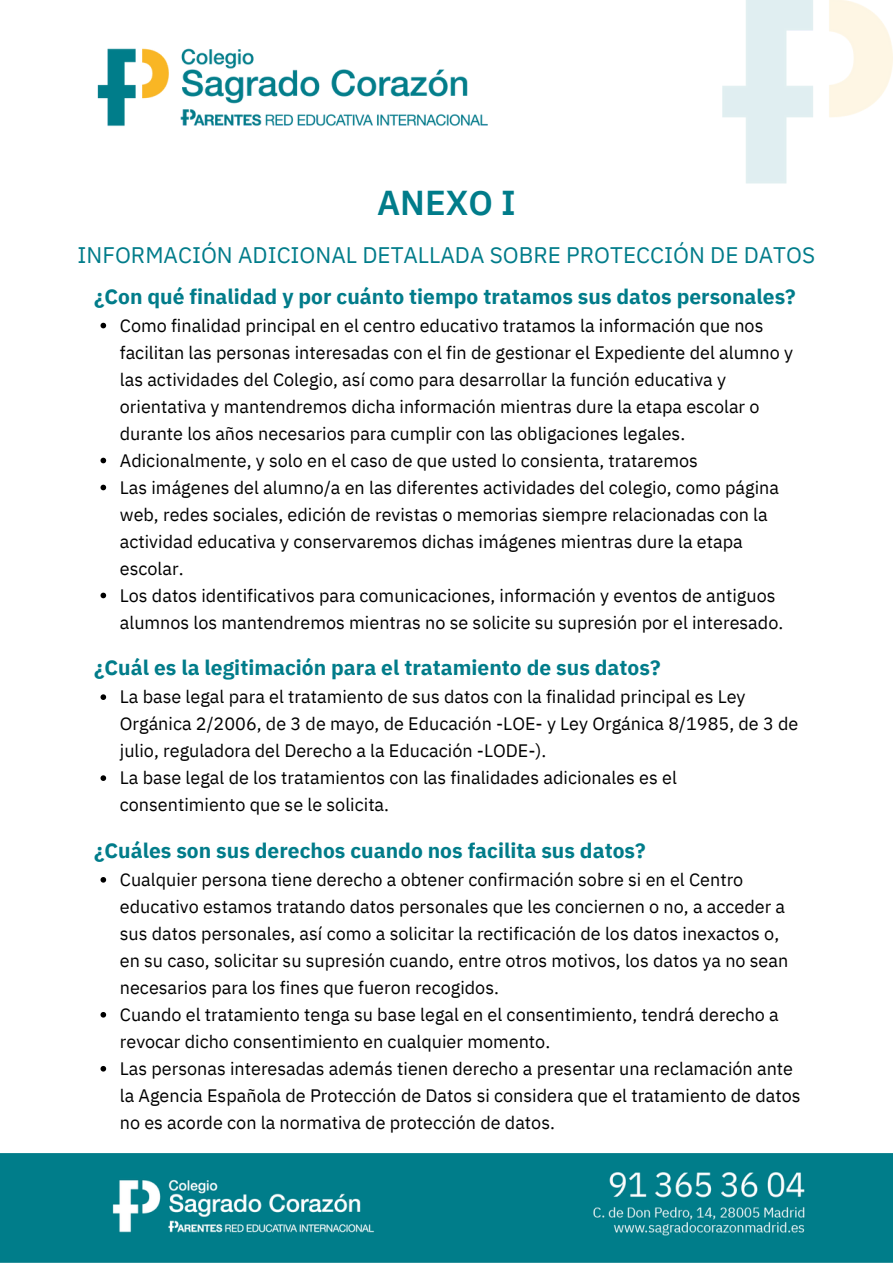
<style>
.page{position:relative;width:893px;height:1264px;background:#fff}
.page>*{position:absolute;margin:0;border:0;box-sizing:border-box;transform-origin:0 0}
.t1{font:600 34.5px "IBM Plex Sans Thai";color:#017c8a}
.t2{font:22.5px "IBM Plex Sans";color:#017c8a}
.t3{font:700 21px "IBM Plex Sans";color:#017c8a}
.t4{font:18px/27px "IBM Plex Sans";color:#000}
</style>
<div class="page">
<img style="left:97px;top:0;width:795px;height:184px">
<img style="left:0;top:1153px;width:892px;height:109px">
<svg style="left:100px;top:323px;width:6px;height:5px"></svg>
<svg style="left:100px;top:457px;width:6px;height:6px"></svg>
<svg style="left:100px;top:484px;width:6px;height:6px"></svg>
<svg style="left:100px;top:592px;width:6px;height:6px"></svg>
<svg style="left:100px;top:694px;width:6px;height:6px"></svg>
<svg style="left:100px;top:775px;width:6px;height:6px"></svg>
<svg style="left:100px;top:877px;width:6px;height:5px"></svg>
<svg style="left:100px;top:1012px;width:6px;height:5px"></svg>
<svg style="left:100px;top:1066px;width:6px;height:5px"></svg>
<p class="t1" style="left:377px;top:183px;width:140px">ANEXO I</p>
<p class="t2" style="left:78px;top:240px;width:739px">INFORMACIÓN ADICIONAL DETALLADA SOBRE PROTECCIÓN DE DATOS</p>
<p class="t3" style="left:94px;top:282px;width:703px">¿Con qué finalidad y por cuánto tiempo tratamos sus datos personales?</p>
<p class="t4" style="left:120px;top:311px;width:674px">Como finalidad principal en el centro educativo tratamos la información que nos facilitan las personas interesadas con el fin de gestionar el Expediente del alumno y las actividades del Colegio, así como para desarrollar la función educativa y orientativa y mantendremos dicha información mientras dure la etapa escolar o durante los años necesarios para cumplir con las obligaciones legales.</p>
<p class="t4" style="left:120px;top:446px;width:579px">Adicionalmente, y solo en el caso de que usted lo consienta, trataremos</p>
<p class="t4" style="left:120px;top:473px;width:660px">Las imágenes del alumno/a en las diferentes actividades del colegio, como página web, redes sociales, edición de revistas o memorias siempre relacionadas con la actividad educativa y conservaremos dichas imágenes mientras dure la etapa escolar.</p>
<p class="t4" style="left:120px;top:581px;width:665px">Los datos identificativos para comunicaciones, información y eventos de antiguos alumnos los mantendremos mientras no se solicite su supresión por el interesado.</p>
<p class="t3" style="left:94px;top:653px;width:567px">¿Cuál es la legitimación para el tratamiento de sus datos?</p>
<p class="t4" style="left:120px;top:683px;width:680px">La base legal para el tratamiento de sus datos con la finalidad principal es Ley<br>Orgánica 2/2006, de 3 de mayo, de Educación -LOE- y Ley Orgánica 8/1985, de 3 de julio, reguladora del Derecho a la Educación -LODE-).</p>
<p class="t4" style="left:120px;top:764px;width:558px">La base legal de los tratamientos con las finalidades adicionales es el consentimiento que se le solicita.</p>
<p class="t3" style="left:94px;top:836px;width:553px">¿Cuáles son sus derechos cuando nos facilita sus datos?</p>
<p class="t4" style="left:120px;top:865px;width:670px">Cualquier persona tiene derecho a obtener confirmación sobre si en el Centro educativo estamos tratando datos personales que les conciernen o no, a acceder a sus datos personales, así como a solicitar la rectificación de los datos inexactos o, en su caso, solicitar su supresión cuando, entre otros motivos, los datos ya no sean necesarios para los fines que fueron recogidos.</p>
<p class="t4" style="left:120px;top:1000px;width:660px">Cuando el tratamiento tenga su base legal en el consentimiento, tendrá derecho a revocar dicho consentimiento en cualquier momento.</p>
<p class="t4" style="left:120px;top:1054px;width:682px">Las personas interesadas además tienen derecho a presentar una reclamación ante la Agencia Española de Protección de Datos si considera que el tratamiento de datos no es acorde con la normativa de protección de datos.</p>
</div>
